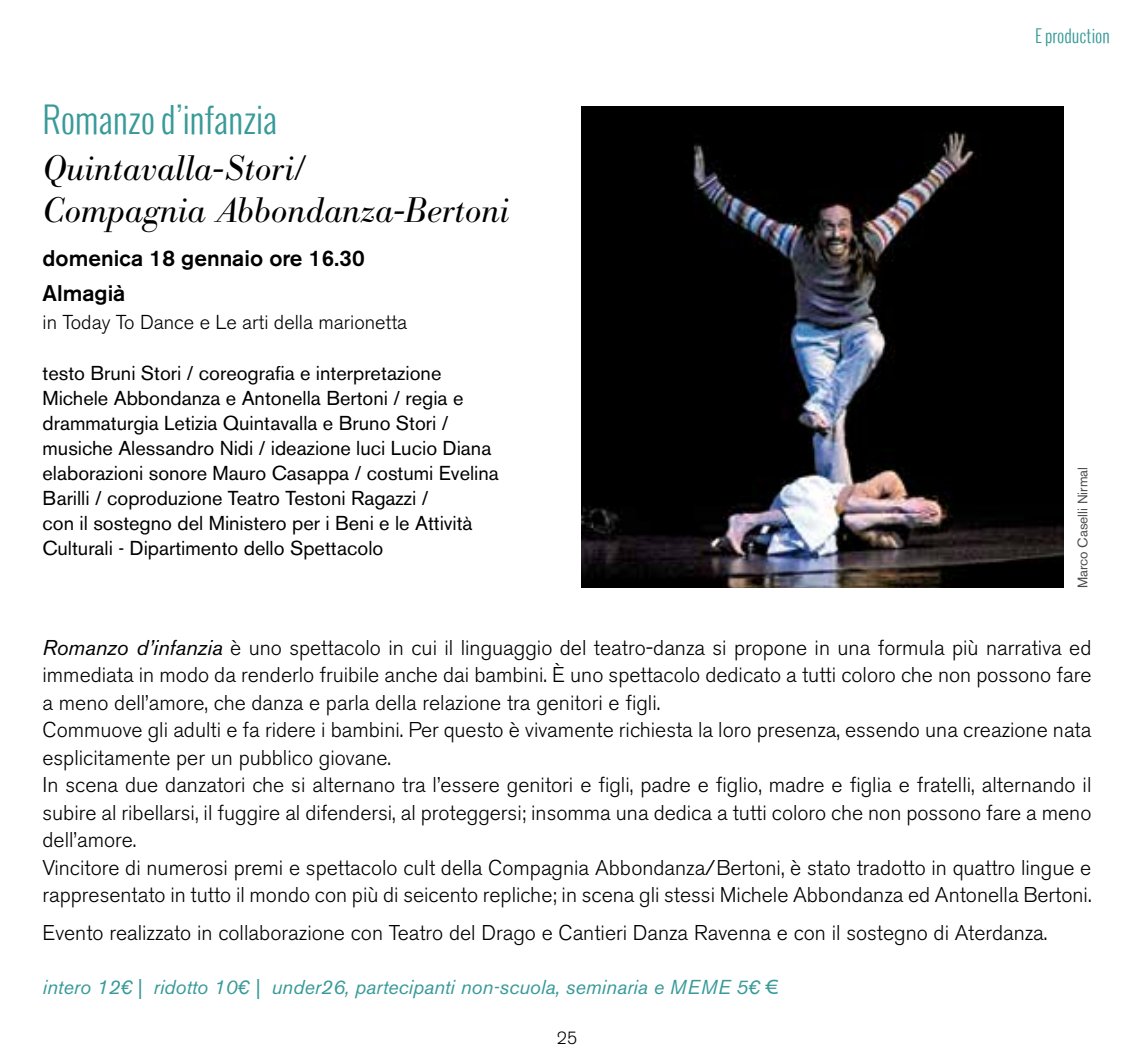
<style>
.page{position:relative;width:1134px;height:1063px;background:#fff}
.page>*{position:absolute;margin:0;border:0;box-sizing:border-box;transform-origin:0 0}
.t1{font:italic 300 35px/42px "Bodoni BE";color:#000}
.t2{font:300 35px "Oswald";color:#389a99}
.t3{font:500 22.5px "Akzidenz Grotesk BE";color:#000}
.t4{font:300 21.25px/27.5px "Akzidenz Grotesk BE";color:#000}
.t5{font:20px/25px "Akzidenz Grotesk BE";color:#000}
.t6{font:italic 20px "Akzidenz Grotesk BE";color:#389a99}
.t7{font:300 20px "Akzidenz Grotesk BE";color:#000}
.t8{font:300 17.5px "Oswald";color:#389a99}
.t9{font:300 17.5px "Akzidenz Grotesk BE";color:#000}
.t10{font:13.75px "Akzidenz Grotesk BE";color:#4b4b4d}
.s1{font-weight:400;font-style:italic}
.s2{font-family:"Franklin Gothic"}
</style>
<div class="page">
<img style="left:582px;top:106px;width:481px;height:481px">
<h1 class="t2" style="left:43px;top:104px;width:236px">Romanzo d’infanzia</h1>
<h1 class="t1" style="left:43px;top:148px;width:468px">Quintavalla-Stori/<br>Compagnia Abbondanza-Bertoni</h1>
<p class="t3" style="left:43px;top:244px;width:324px">domenica 18 gennaio ore 16.30</p>
<p class="t3" style="left:43px;top:280px;width:84px">Almagià</p>
<p class="t7" style="left:43px;top:311px;width:366px">in Today To Dance e Le arti della marionetta</p>
<p class="t5" style="left:43px;top:361px;width:458px">testo Bruni Stori / coreografia e interpretazione Michele Abbondanza e Antonella Bertoni / regia e drammaturgia Letizia Quintavalla e Bruno Stori / musiche Alessandro Nidi / ideazione luci Lucio Diana elaborazioni sonore Mauro Casappa / costumi Evelina Barilli / coproduzione Teatro Testoni Ragazzi /<br>con il sostegno del Ministero per i Beni e le Attività Culturali - Dipartimento dello Spettacolo</p>
<p class="t8" style="left:1035px;top:27px;width:76px">E production</p>
<p class="t10" style="left:1074px;top:588px;width:123px;rotate:-90deg">Marco Caselli Nirmal</p>
<p class="t4" style="left:43px;top:634px;width:1050px"><span class="s1">Romanzo d’infanzia</span> è uno spettacolo in cui il linguaggio del teatro-danza si propone in una formula più narrativa ed immediata in modo da renderlo fruibile anche dai bambini. È uno spettacolo dedicato a tutti coloro che non possono fare a meno dell’amore, che danza e parla della relazione tra genitori e figli.<br>Commuove gli adulti e fa ridere i bambini. Per questo è vivamente richiesta la loro presenza, essendo una creazione nata esplicitamente per un pubblico giovane.<br>In scena due danzatori che si alternano tra l’essere genitori e figli, padre e figlio, madre e figlia e fratelli, alternando il subire al ribellarsi, il fuggire al difendersi, al proteggersi; insomma una dedica a tutti coloro che non possono fare a meno dell’amore.<br>Vincitore di numerosi premi e spettacolo cult della Compagnia Abbondanza/Bertoni, è stato tradotto in quattro lingue e rappresentato in tutto il mondo con più di seicento repliche; in scena gli stessi Michele Abbondanza ed Antonella Bertoni.</p>
<p class="t4" style="left:43px;top:919px;width:1006px">Evento realizzato in collaborazione con Teatro del Drago e Cantieri Danza Ravenna e con il sostegno di Aterdanza.</p>
<p class="t6" style="left:43px;top:975px;width:719px">intero 12<span class="s2">€</span> | ridotto 10<span class="s2">€</span> | under26, partecipanti non-scuola, seminaria e MEME 5<span class="s2">€</span></p>
<p class="t9" style="left:557px;top:1028px;width:22px">25</p>
</div>
